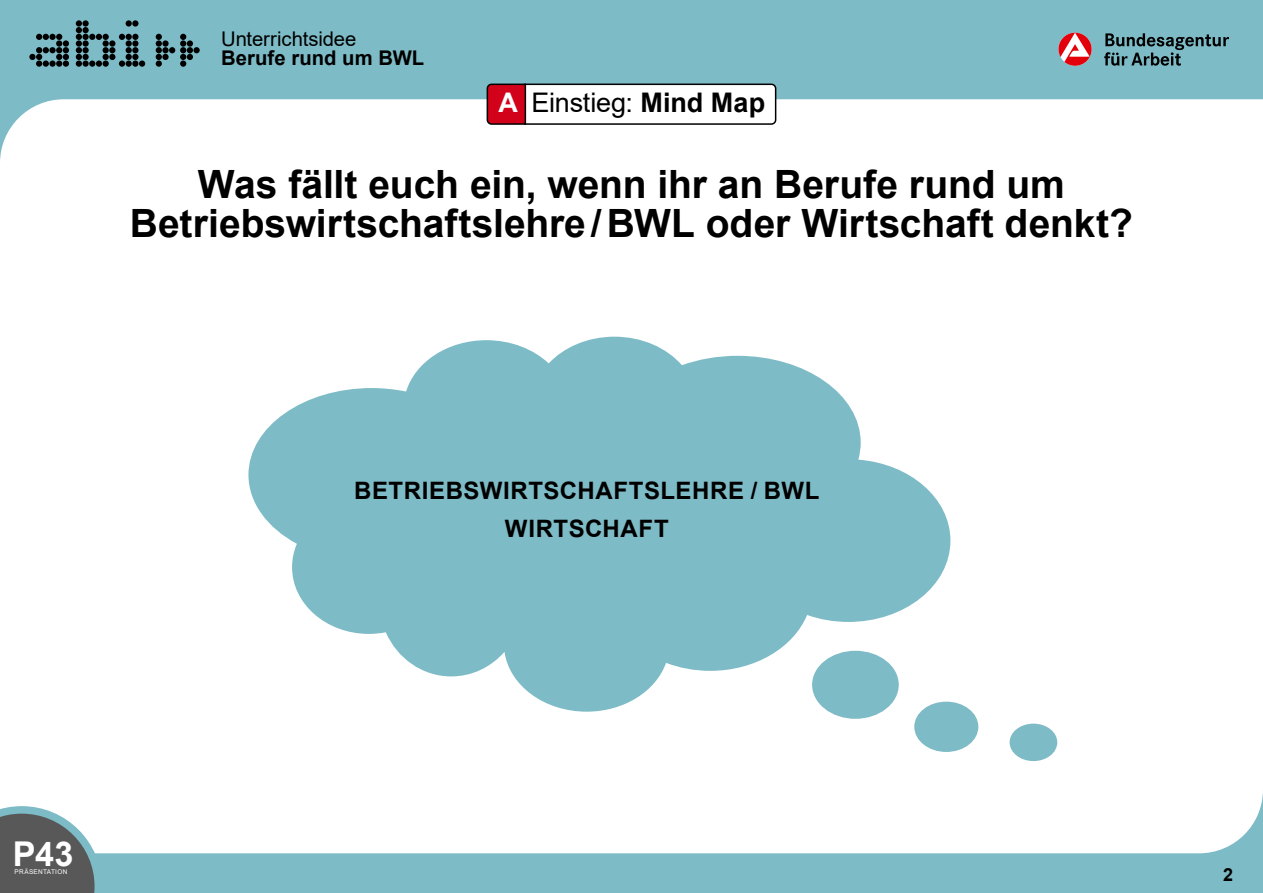
<style>
.page{position:relative;width:1263px;height:893px;background:#7dbbc6}
.page>*{position:absolute;margin:0;border:0;box-sizing:border-box;transform-origin:0 0}
.H2_u-idee{font:700 39px/39px "Arial";letter-spacing:-.005em;color:#000;text-align:center}
.t1{font:700 34.2px "Arial";color:#fff}
.H1_u-idee{font:27px "Arial";letter-spacing:-.01em;color:#000}
.p_OE{font:700 24px "Arial";letter-spacing:.025em;color:#000}
.t2{font:20.25px "Arial";letter-spacing:-.005em;color:#000}
.t3{font:700 20.25px "Arial";letter-spacing:.005em;color:#000}
.t4{font:700 18px "Arial";color:#000}
.t5{font:6.45px "Arial";letter-spacing:.05em;color:#fff}
.s1{font-weight:700;color:#fff}
.s2{font-weight:700}
</style>
<div class="page">
<div style="left:0;top:99px;width:1263px;height:754px;background:#fff"></div>
<svg style="left:1104px;top:33px;width:125px;height:33px"></svg>
<svg style="left:1058px;top:33px;width:33px;height:33px"></svg>
<svg style="left:29px;top:34px;width:40px;height:33px"></svg>
<svg style="left:76px;top:20px;width:69px;height:47px"></svg>
<svg style="left:156px;top:34px;width:44px;height:33px"></svg>
<svg style="left:0;top:806px;width:102px;height:87px;background:#757d7f"></svg>
<svg style="left:486px;top:83px;width:291px;height:43px;background:#e2cccf"></svg>
<svg style="left:248px;top:337px;width:702px;height:375px"></svg>
<div style="left:812px;top:651px;width:87px;height:68px;background:#7dbbc6;border-radius:50%"></div>
<div style="left:914px;top:702px;width:64px;height:50px;background:#7dbbc6;border-radius:50%"></div>
<div style="left:1009px;top:724px;width:48px;height:37px;background:#7dbbc6;border-radius:50%"></div>
<p class="t2" style="left:221px;top:25px;width:137px">Unterrichtsidee</p>
<p class="t3" style="left:221px;top:44px;width:205px">Berufe rund um BWL</p>
<h1 class="H1_u-idee" style="left:499px;top:84px;width:268px"><span class="s1">A</span> Einstieg: <span class="s2">Mind Map</span></h1>
<h2 class="H2_u-idee" style="left:130px;top:166px;width:1004px">Was fällt euch ein, wenn ihr an Berufe rund um<br>Betriebswirtschaftslehre/BWL oder Wirtschaft denkt?</h2>
<p class="p_OE" style="left:354px;top:474px;width:467px">BETRIEBSWIRTSCHAFTSLEHRE / BWL</p>
<p class="p_OE" style="left:505px;top:511px;width:165px">WIRTSCHAFT</p>
<p class="t1" style="left:13px;top:830px;width:62px">P43</p>
<p class="t5" style="left:15px;top:867px;width:54px">PRÄSENTATION</p>
<p class="t4" style="left:1223px;top:861px;width:12px">2</p>
</div>
